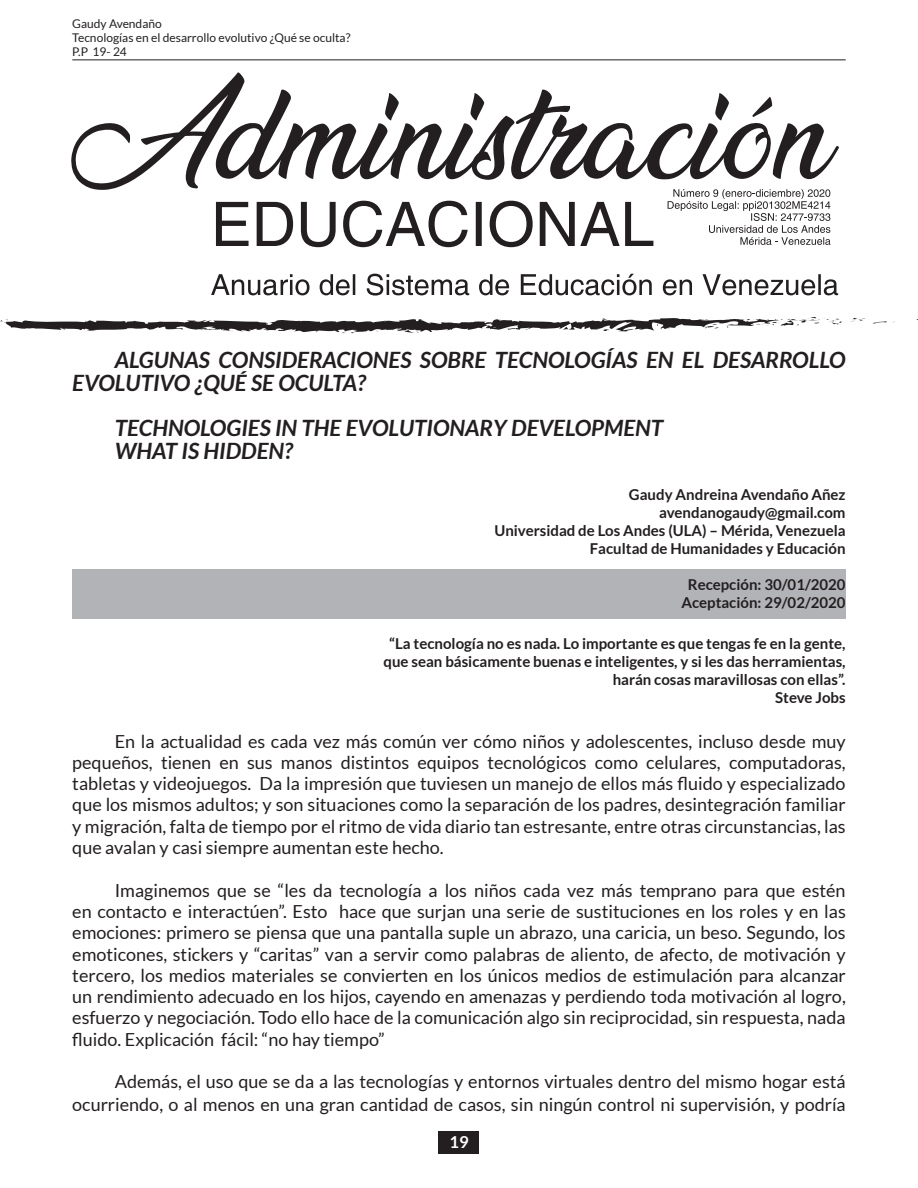
<style>
.page{position:relative;width:918px;height:1188px;background:#fff}
.page>*{position:absolute;margin:0;border:0;box-sizing:border-box;transform-origin:0 0}
.Sub_titulos2{font:italic 700 22.5px/23px "Lato";color:#231f20}
.Cuerpo_de_texto{font:18px/21.3px "Lato";color:#231f20;text-align:justify}
.t1{font:700 16.5px "Lato";color:#fff}
.Autor_Derecha{font:700 15px "Lato";color:#231f20}
.Sobre_Cuadro_de_text{font:12px "Lato";color:#231f20}
</style>
<div class="page">
<div style="left:439px;top:1131px;width:40px;height:23px;background:#231f20"></div>
<div style="left:72px;top:569px;width:774px;height:50px;background:#b2b3b7"></div>
<hr style="left:72px;top:60px;width:774px;height:1px;background:#231f20">
<svg style="left:850px;top:318px;width:45px;height:6px"></svg>
<svg style="left:0;top:317px;width:842px;height:16px"></svg>
<svg style="left:211px;top:274px;width:99px;height:21px"></svg>
<svg style="left:320px;top:274px;width:35px;height:21px"></svg>
<svg style="left:367px;top:274px;width:102px;height:22px"></svg>
<svg style="left:479px;top:274px;width:30px;height:21px"></svg>
<svg style="left:521px;top:274px;width:131px;height:21px"></svg>
<svg style="left:663px;top:279px;width:29px;height:16px"></svg>
<svg style="left:703px;top:274px;width:135px;height:21px"></svg>
<svg style="left:71px;top:72px;width:768px;height:175px"></svg>
<p class="Sobre_Cuadro_de_text" style="left:72px;top:16px;width:91px">Gaudy Avendaño</p>
<p class="Sobre_Cuadro_de_text" style="left:72px;top:31px;width:280px">Tecnologías en el desarrollo evolutivo ¿Qué se oculta?</p>
<p class="Sobre_Cuadro_de_text" style="left:72px;top:45px;width:56px">P.P 19- 24</p>
<p class="Sub_titulos2" style="left:72px;top:348px;width:775px;text-indent:43px">ALGUNAS CONSIDERACIONES SOBRE TECNOLOGÍAS EN EL DESARROLLO<br>EVOLUTIVO ¿QUÉ SE OCULTA?</p>
<p class="Sub_titulos2" style="left:115px;top:417px;width:550px">TECHNOLOGIES IN THE EVOLUTIONARY DEVELOPMENT</p>
<p class="Sub_titulos2" style="left:115px;top:440px;width:180px">WHAT IS HIDDEN?</p>
<p class="Autor_Derecha" style="left:629px;top:486px;width:218px">Gaudy Andreina Avendaño Añez</p>
<p class="Autor_Derecha" style="left:659px;top:504px;width:188px">avendanogaudy@gmail.com</p>
<p class="Autor_Derecha" style="left:494px;top:522px;width:353px">Universidad de Los Andes (ULA) – Mérida, Venezuela</p>
<p class="Autor_Derecha" style="left:590px;top:540px;width:257px">Facultad de Humanidades y Educación</p>
<p class="Autor_Derecha" style="left:688px;top:576px;width:159px">Recepción: 30/01/2020</p>
<p class="Autor_Derecha" style="left:681px;top:594px;width:166px">Aceptación: 29/02/2020</p>
<p class="Autor_Derecha" style="left:389px;top:635px;width:458px">“La tecnología no es nada. Lo importante es que tengas fe en la gente,</p>
<p class="Autor_Derecha" style="left:384px;top:653px;width:464px">que sean básicamente buenas e inteligentes, y si les das herramientas,</p>
<p class="Autor_Derecha" style="left:613px;top:671px;width:234px">harán cosas maravillosas con ellas”.</p>
<p class="Autor_Derecha" style="left:775px;top:689px;width:72px">Steve Jobs</p>
<p class="Cuerpo_de_texto" style="left:72px;top:730px;width:775px;text-indent:43px">En la actualidad es cada vez más común ver cómo niños y adolescentes, incluso desde muy pequeños, tienen en sus manos distintos equipos tecnológicos como celulares, computadoras, tabletas y videojuegos. Da la impresión que tuviesen un manejo de ellos más fluido y especializado que los mismos adultos; y son situaciones como la separación de los padres, desintegración familiar y migración, falta de tiempo por el ritmo de vida diario tan estresante, entre otras circunstancias, las que avalan y casi siempre aumentan este hecho.</p>
<p class="Cuerpo_de_texto" style="left:72px;top:879px;width:775px;text-indent:43px">Imaginemos que se “les da tecnología a los niños cada vez más temprano para que estén en contacto e interactúen”. Esto hace que surjan una serie de sustituciones en los roles y en las emociones: primero se piensa que una pantalla suple un abrazo, una caricia, un beso. Segundo, los emoticones, stickers y “caritas” van a servir como palabras de aliento, de afecto, de motivación y tercero, los medios materiales se convierten en los únicos medios de estimulación para alcanzar un rendimiento adecuado en los hijos, cayendo en amenazas y perdiendo toda motivación al logro, esfuerzo y negociación. Todo ello hace de la comunicación algo sin reciprocidad, sin respuesta, nada fluido. Explicación fácil: “no hay tiempo”</p>
<p class="Cuerpo_de_texto" style="left:72px;top:1070px;width:775px;line-height:23px;text-align:right">Además, el uso que se da a las tecnologías y entornos virtuales dentro del mismo hogar está ocurriendo, o al menos en una gran cantidad de casos, sin ningún control ni supervisión, y podría</p>
<p class="t1" style="left:449px;top:1132px;width:21px">19</p>
</div>
